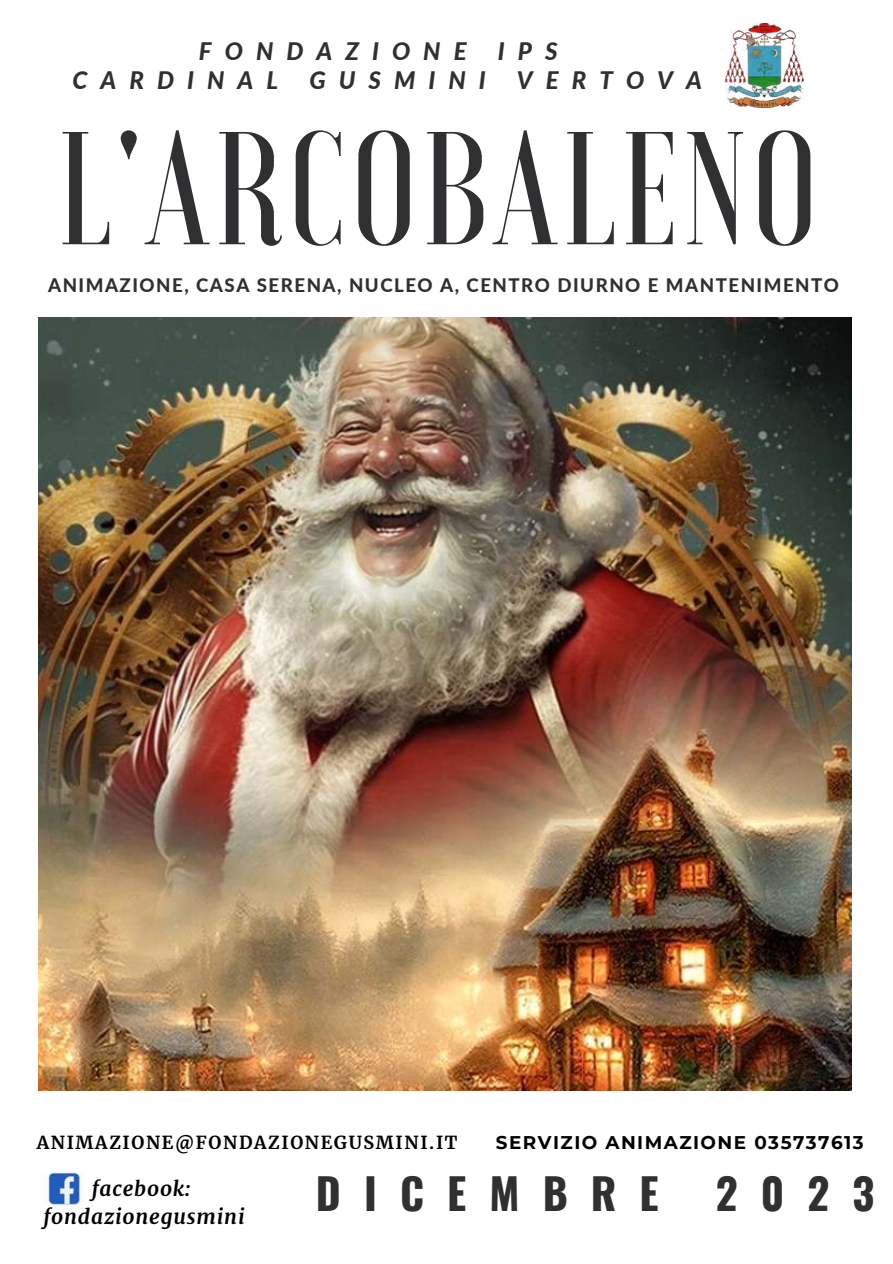
<style>
.page{position:relative;width:893px;height:1264px;background:#fff}
.page>*{position:absolute;margin:0;border:0;box-sizing:border-box;transform-origin:0 0}
.t1{font:500 160.35px "Voga";letter-spacing:.03em;color:#302f32}
.t2{font:700 42.75px "Oswald";letter-spacing:.54em;color:#302f32}
.t3{font:italic 800 24.15px "Lato";letter-spacing:.54em;color:#302f32}
.t4{font:italic 700 20.55px/28px "Merriweather";letter-spacing:.04em;color:#000;text-align:center}
.t5{font:800 18.6px "Lato";letter-spacing:.08em;color:#302f32}
.t6{font:700 18.3px "Montserrat";letter-spacing:.08em;color:#000}
.t7{font:700 17.7px "Merriweather";letter-spacing:.09em;color:#000}
.s1{font-weight:400;color:#fff}
</style>
<div class="page">
<img style="left:724px;top:23px;width:79px;height:85px">
<img style="left:38px;top:1162px;width:46px;height:47px">
<img style="left:38px;top:317px;width:813px;height:773px">
<p class="t3" style="left:199px;top:36px;width:269px">FONDAZIONE</p>
<p class="t3" style="left:498px;top:36px;width:61px">IPS</p>
<p class="t3" style="left:73px;top:65px;width:207px">CARDINAL</p>
<p class="t3" style="left:309px;top:65px;width:178px">GUSMINI</p>
<p class="t3" style="left:517px;top:65px;width:186px">VERTOVA</p>
<h1 class="t1" style="left:58px;top:109px;width:761px">L'ARCOBALENO</h1>
<p class="t5" style="left:48px;top:274px;width:804px">ANIMAZIONE, CASA SERENA, NUCLEO A, CENTRO DIURNO E MANTENIMENTO<span class="s1">1</span></p>
<p class="t7" style="left:37px;top:1131px;width:422px">ANIMAZIONE@FONDAZIONEGUSMINI.IT</p>
<p class="t4" style="left:44px;top:1174px;width:202px">facebook: fondazionegusmini</p>
<p class="t6" style="left:496px;top:1130px;width:369px">SERVIZIO ANIMAZIONE 035737613</p>
<h2 class="t2" style="left:316px;top:1160px;width:344px">DICEMBRE</h2>
<h2 class="t2" style="left:715px;top:1160px;width:160px">2023</h2>
</div>
